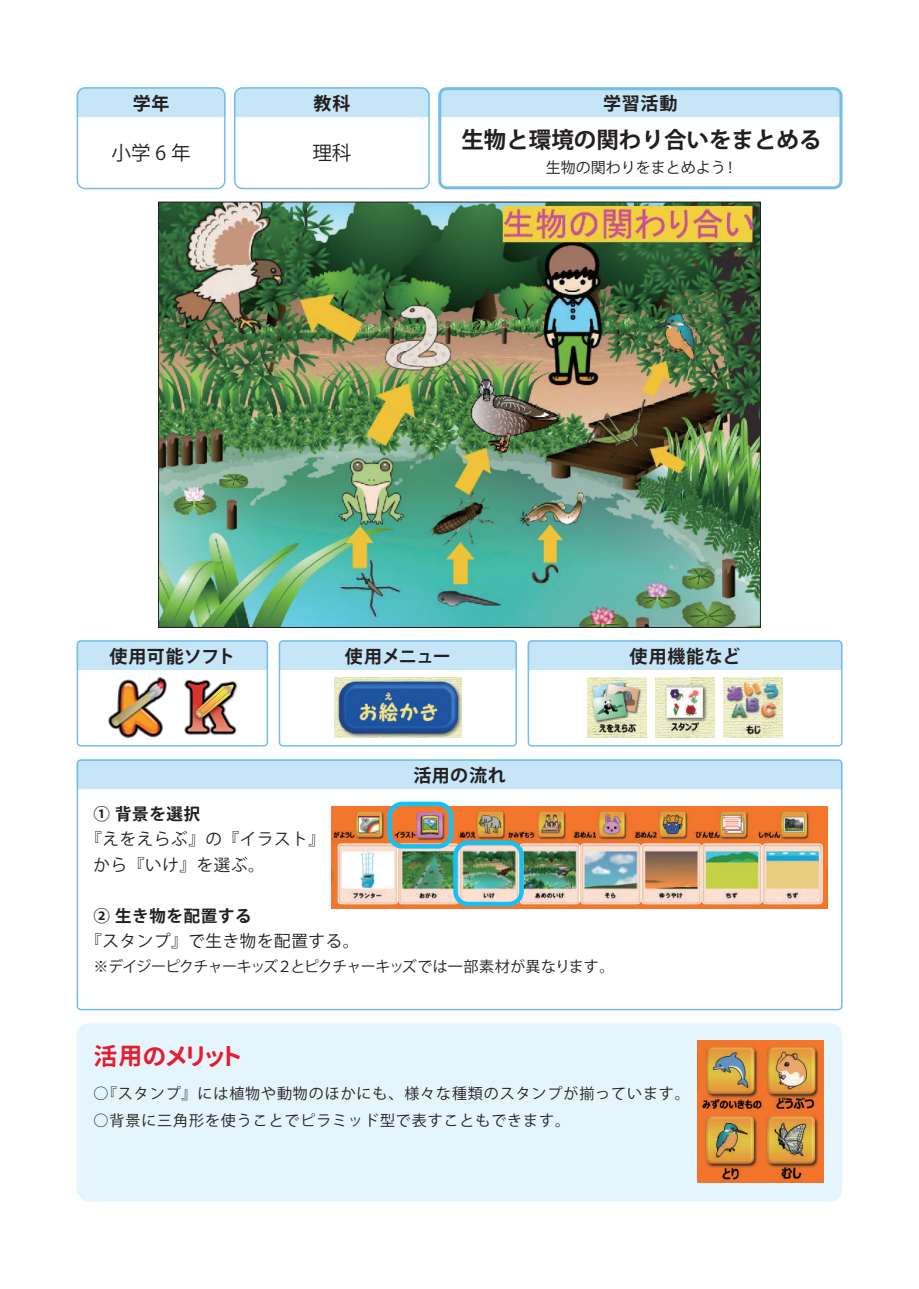
<style>
.page{position:relative;width:919px;height:1289px;background:#fff}
.page>*{position:absolute;margin:0;border:0;box-sizing:border-box;transform-origin:0 0}
.t1{font:24px "Gen Jyuu Gothic L P Bold";letter-spacing:.025em;color:#e51d2f}
.t2{font:700 22.5px "Koz Go Pr 6 N";color:#231f20}
.t3{font:19.5px "Koz Go Pr 6 N";letter-spacing:.125em;color:#231f20}
.t4{font:700 18px "Koz Go Pr 6 N";letter-spacing:.035em;color:#231f20}
.t5{font:700 18px "Koz Go Pr 6 N";letter-spacing:.01em;color:#231f20}
.t6{font:16.5px/25.5px "Koz Go Pr 6 N";letter-spacing:.04em;color:#231f20}
.t7{font:700 16.5px "Koz Go Pr 6 N";letter-spacing:.04em;color:#231f20}
.t8{font:15px "Koz Go Pr 6 N";letter-spacing:.06em;color:#231f20}
.t9{font:15px "Koz Go Pr 6 N";letter-spacing:-.04em;color:#231f20}
.t10{font:15px "Koz Go Pr 6 N";color:#231f20}
</style>
<div class="page">
<div style="left:77px;top:1023px;width:765px;height:178px;background:#e5f5fd;border-radius:13px"></div>
<svg style="left:77px;top:759px;width:765px;height:251px"></svg>
<svg style="left:77px;top:87px;width:148px;height:102px"></svg>
<svg style="left:234px;top:87px;width:196px;height:102px"></svg>
<svg style="left:438px;top:87px;width:404px;height:102px"></svg>
<svg style="left:279px;top:640px;width:238px;height:106px"></svg>
<svg style="left:527px;top:640px;width:315px;height:106px"></svg>
<svg style="left:77px;top:640px;width:191px;height:106px"></svg>
<img style="left:108px;top:677px;width:59px;height:60px">
<img style="left:332px;top:806px;width:495px;height:102px">
<img style="left:334px;top:677px;width:127px;height:60px">
<img style="left:723px;top:677px;width:59px;height:60px">
<img style="left:587px;top:677px;width:59px;height:60px">
<img style="left:655px;top:677px;width:59px;height:60px">
<div style="left:387px;top:801px;width:66px;height:47px;border:4px solid #15c0f2;border-radius:13px"></div>
<div style="left:453px;top:840px;width:70px;height:66px;border:4px solid #15c0f2;border-radius:13px"></div>
<img style="left:160px;top:204px;width:598px;height:421px">
<img style="left:697px;top:1040px;width:126px;height:69px">
<img style="left:697px;top:1109px;width:126px;height:73px">
<p class="t4" style="left:133px;top:93px;width:38px">学年</p>
<h3 class="t3" style="left:112px;top:142px;width:80px">小学6年</h3>
<h3 class="t3" style="left:312px;top:142px;width:40px">理科</h3>
<p class="t4" style="left:313px;top:93px;width:39px">教科</p>
<p class="t4" style="left:603px;top:93px;width:76px">学習活動</p>
<h2 class="t2" style="left:461px;top:127px;width:361px">生物と環境の関わり合いをまとめる</h2>
<p class="t10" style="left:545px;top:159px;width:193px">生物の関わりをまとめよう！</p>
<p class="t5" style="left:109px;top:646px;width:127px">使用可能ソフト</p>
<p class="t4" style="left:345px;top:646px;width:107px">使用メニュー</p>
<p class="t4" style="left:629px;top:646px;width:112px">使用機能など</p>
<p class="t4" style="left:413px;top:764px;width:94px">活用の流れ</p>
<p class="t7" style="left:94px;top:804px;width:108px">① 背景を選択</p>
<p class="t6" style="left:94px;top:827px;width:233px;text-indent:-8px">『えをえらぶ』の『イラスト』から『いけ』を選ぶ。</p>
<p class="t7" style="left:94px;top:906px;width:160px">② 生き物を配置する</p>
<p class="t6" style="left:85px;top:929px;width:275px">『スタンプ』で生き物を配置する。</p>
<p class="t9" style="left:94px;top:957px;width:522px">※デイジーピクチャーキッズ２とピクチャーキッズでは一部素材が異なります。</p>
<h1 class="t1" style="left:94px;top:1038px;width:149px">活用のメリット</h1>
<p class="t8" style="left:94px;top:1084px;width:597px">○『スタンプ』には植物や動物のほかにも、様々な種類のスタンプが揃っています。</p>
<p class="t8" style="left:94px;top:1111px;width:478px">○背景に三角形を使うことでピラミッド型で表すこともできます。</p>
</div>
